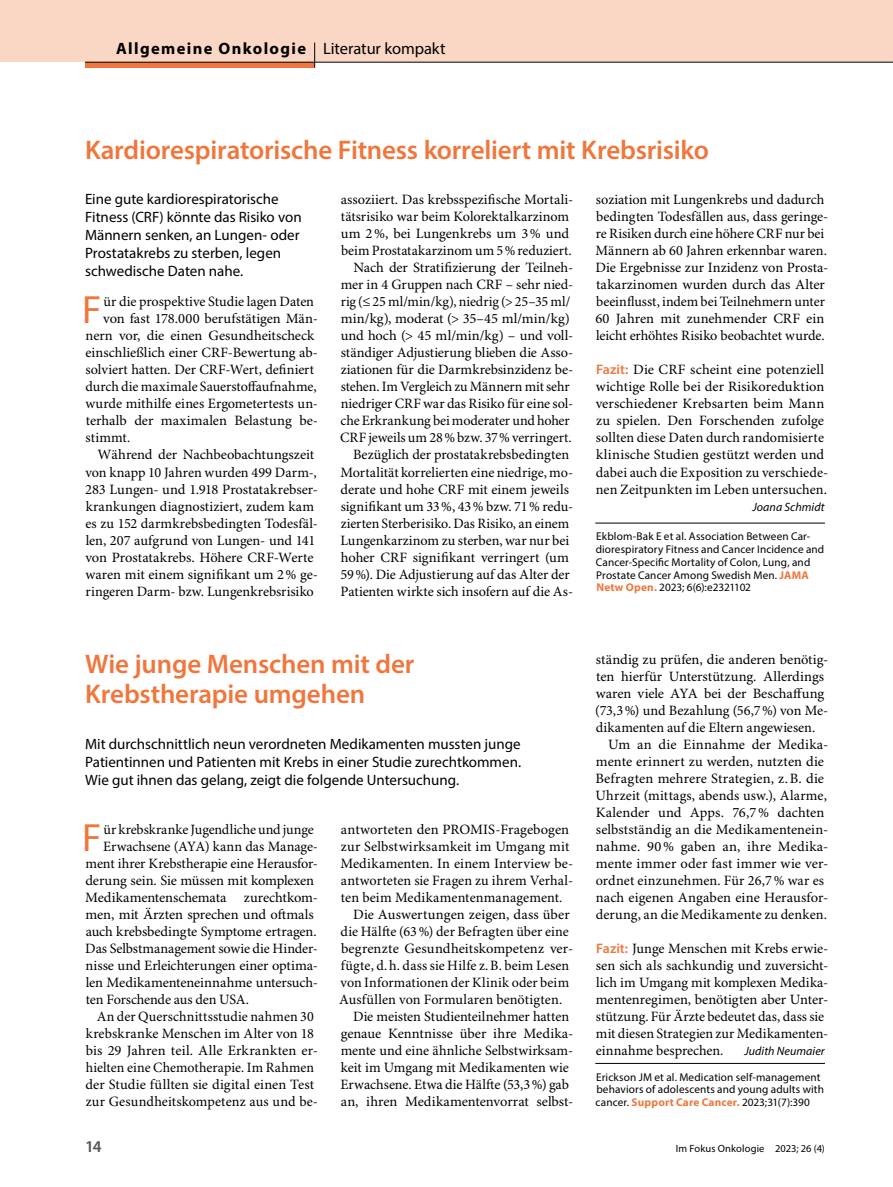
<style>
.page{position:relative;width:893px;height:1187px;background:#fff}
.page>*{position:absolute;margin:0;border:0;box-sizing:border-box;transform-origin:0 0}
.Para_Initial_2{font:39.45px "Myriad Pro";color:#ef773d}
.Title_2{font:600 27px/30px "Myriad Pro";letter-spacing:-.01em;color:#ef773d}
.t1{font:700 16.5px "Myriad Pro";letter-spacing:.08em;color:#000}
.t2{font:600 16.5px "Myriad Pro";color:#56554f}
.Trailer_2{font:15px/18px "Myriad Pro";color:#000}
.Para_Indent{font:14.25px/17px "Minion Pro";color:#000}
.Para_Initial_2-2{font:14.25px "Minion Pro";letter-spacing:-.005em;color:#000}
.Para_Dateline_Sectio{font:14.25px/17px "Minion Pro";letter-spacing:.005em;color:#000}
.Para_Dateline_Sectio-2{font:italic 12px "Myriad Pro";letter-spacing:.01em;color:#000}
.Source_x{font:11.25px/12.8px "Myriad Pro";letter-spacing:.01em;color:#000}
.t3{font:10.5px "Myriad Pro";letter-spacing:.01em;color:#000}
.s1{font-weight:400}
.s2{font-family:"Myriad Pro";font-weight:600;font-size:13.8px;color:#ef773d}
.s3{font-weight:700;color:#ef773d}
</style>
<div class="page">
<div style="left:0;top:0;width:893px;height:62px;background:#fad6c5"></div>
<hr style="left:595px;top:523px;width:230px;height:1px;background:#000">
<hr style="left:595px;top:1063px;width:230px;height:1px;background:#000">
<div style="left:85px;top:62px;width:230px;height:5px;background:#ef773d"></div>
<hr style="left:85px;top:62px;width:230px;height:1px;background:#000">
<hr style="left:315px;top:62px;width:578px;height:1px;background:#000">
<svg style="left:314px;top:43px;width:1px;height:24px"></svg>
<p class="t1" style="left:116px;top:37px;width:331px">Allgemeine Onkologie <span class="s1">Literatur kompakt</span></p>
<p class="Title_2" style="left:85px;top:134px;width:625px">Kardiorespiratorische Fitness korreliert mit Krebsrisiko</p>
<p class="Trailer_2" style="left:85px;top:190px;width:218px">Eine gute kardiorespiratorische<br>Fitness (CRF) könnte das Risiko von<br>Männern senken, an Lungen- oder<br>Prostatakrebs zu sterben, legen schwedische Daten nahe.</p>
<p class="Para_Initial_2" style="left:82px;top:286px;width:21px">F</p>
<p class="Para_Initial_2-2" style="left:103px;top:293px;width:212px">ür die prospektive Studie lagen Daten</p>
<p class="Para_Indent" style="left:341px;top:192px;width:234px">assoziiert. Das krebsspezifische Mortali&shy;tätsrisiko war beim Kolorektalkarzinom um 2%, bei Lungenkrebs um 3% und beim Prostatakarzinom um 5% reduziert.</p>
<p class="Para_Indent" style="left:340px;top:260px;width:234px;text-indent:13px">Nach der Stratifizierung der Teilneh&shy;mer in 4 Gruppen nach CRF – sehr nied&shy;rig (≤ 25 ml/min/kg), niedrig (&gt; 25–35 ml/ min/kg), moderat (&gt; 35–45 ml/min/kg) und hoch (&gt; 45 ml/min/kg) – und voll&shy;ständiger Adjustierung blieben die Asso&shy;ziationen für die Darmkrebsinzidenz be&shy;stehen. Im Vergleich zu Männern mit sehr niedriger CRF war das Risiko für eine sol&shy;che Erkrankung bei moderater und hoher CRF jeweils um 28% bzw. 37% verringert.</p>
<p class="Para_Indent" style="left:340px;top:447px;width:234px;text-indent:13px">Bezüglich der prostatakrebsbedingten Mortalität korrelierten eine niedrige, mo&shy;derate und hohe CRF mit einem jeweils signifikant um 33%, 43% bzw. 71% redu&shy;zierten Sterberisiko. Das Risiko, an einem Lungenkarzinom zu sterben, war nur bei hoher CRF signifikant verringert (um 59%). Die Adjustierung auf das Alter der Patienten wirkte sich insofern auf die As-</p>
<p class="Para_Indent" style="left:595px;top:192px;width:234px">soziation mit Lungenkrebs und dadurch bedingten Todesfällen aus, dass geringe&shy;re Risiken durch eine höhere CRF nur bei Männern ab 60 Jahren erkennbar waren.<br>Die Ergebnisse zur Inzidenz von Prosta&shy;takarzinomen wurden durch das Alter beeinflusst, indem bei Teilnehmern unter 60 Jahren mit zunehmender CRF ein leicht erhöhtes Risiko beobachtet wurde.</p>
<p class="Para_Dateline_Sectio" style="left:596px;top:362px;width:234px"><span class="s2">Fazit:</span> Die CRF scheint eine potenziell wichtige Rolle bei der Risikoreduktion verschiedener Krebsarten beim Mann zu spielen. Den Forschenden zufolge sollten diese Daten durch randomisierte klinische Studien gestützt werden und dabei auch die Exposition zu verschiede&shy;nen Zeitpunkten im Leben untersuchen.</p>
<p class="Para_Dateline_Sectio-2" style="left:752px;top:499px;width:74px">Joana Schmidt</p>
<p class="Source_x" style="left:596px;top:530px;width:230px">Ekblom-Bak E et al. Association Between Car&shy;diorespiratory Fitness and Cancer Incidence and Cancer-Specific Mortality of Colon, Lung, and Prostate Cancer Among Swedish Men. <span class="s3">JAMA Netw Open.</span> 2023; 6(6):e2321102</p>
<p class="Para_Initial_2-2" style="left:103px;top:310px;width:216px">von fast 178.000 berufstätigen Män-</p>
<p class="Para_Initial_2-2" style="left:86px;top:327px;width:230px">nern vor, die einen Gesundheitscheck</p>
<p class="Para_Initial_2-2" style="left:85px;top:344px;width:234px">einschließlich einer CRF-Bewertung ab-</p>
<p class="Para_Initial_2-2" style="left:86px;top:361px;width:230px">solviert hatten. Der CRF-Wert, definiert</p>
<p class="Para_Initial_2-2" style="left:85px;top:378px;width:233px">durch die maximale Sauerstoffaufnahme,</p>
<p class="Para_Initial_2-2" style="left:85px;top:395px;width:234px">wurde mithilfe eines Ergometertests un-</p>
<p class="Para_Initial_2-2" style="left:86px;top:412px;width:234px">terhalb der maximalen Belastung be-</p>
<p class="Para_Initial_2-2" style="left:86px;top:429px;width:46px">stimmt.</p>
<p class="Para_Indent" style="left:85px;top:447px;width:234px;text-align:center">Während der Nachbeobachtungszeit von knapp 10 Jahren wurden 499 Darm-, 283 Lungen- und 1.918 Prostatakrebser&shy;krankungen diagnostiziert, zudem kam es zu 152 darmkrebsbedingten Todesfäl&shy;len, 207 aufgrund von Lungen- und 141 von Prostatakrebs. Höhere CRF-Werte waren mit einem signifikant um 2% ge&shy;ringeren Darm- bzw. Lungenkrebsrisiko</p>
<p class="Title_2" style="left:85px;top:647px;width:331px">Wie junge Menschen mit der<br>Krebstherapie umgehen</p>
<p class="Trailer_2" style="left:85px;top:734px;width:438px;text-align:justify">Mit durchschnittlich neun verordneten Medikamenten mussten junge Patientinnen und Patienten mit Krebs in einer Studie zurechtkommen.<br>Wie gut ihnen das gelang, zeigt die folgende Untersuchung.</p>
<p class="Para_Initial_2" style="left:82px;top:813px;width:21px">F</p>
<p class="Para_Initial_2-2" style="left:103px;top:820px;width:212px">ür krebskranke Jugendliche und junge</p>
<p class="Para_Indent" style="left:340px;top:821px;width:234px">antworteten den PROMIS-Fragebogen zur Selbstwirksamkeit im Umgang mit Medikamenten. In einem Interview be&shy;antworteten sie Fragen zu ihrem Verhal&shy;ten beim Medikamentenmanagement.</p>
<p class="Para_Indent" style="left:339px;top:906px;width:236px;text-indent:14px">Die Auswertungen zeigen, dass über die Hälfte (63%) der Befragten über eine begrenzte Gesundheitskompetenz ver&shy;fügte, d.h. dass sie Hilfe z.B. beim Lesen von Informationen der Klinik oder beim Ausfüllen von Formularen benötigten.</p>
<p class="Para_Indent" style="left:341px;top:1008px;width:234px;text-indent:13px">Die meisten Studienteilnehmer hatten genaue Kenntnisse über ihre Medika&shy;mente und eine ähnliche Selbstwirksam&shy;keit im Umgang mit Medikamenten wie Erwachsene. Etwa die Hälfte (53,3%) gab an, ihren Medikamentenvorrat selbst-</p>
<p class="Para_Initial_2-2" style="left:103px;top:837px;width:216px">Erwachsene (AYA) kann das Manage-</p>
<p class="Para_Initial_2-2" style="left:86px;top:854px;width:234px">ment ihrer Krebstherapie eine Herausfor-</p>
<p class="Para_Initial_2-2" style="left:85px;top:871px;width:230px">derung sein. Sie müssen mit komplexen</p>
<p class="Para_Initial_2-2" style="left:85px;top:888px;width:234px">Medikamentenschemata zurechtkom-</p>
<p class="Para_Initial_2-2" style="left:86px;top:905px;width:230px">men, mit Ärzten sprechen und oftmals</p>
<p class="Para_Initial_2-2" style="left:86px;top:922px;width:233px">auch krebsbedingte Symptome ertragen.</p>
<p class="Para_Initial_2-2" style="left:85px;top:939px;width:234px">Das Selbstmanagement sowie die Hinder-</p>
<p class="Para_Initial_2-2" style="left:86px;top:956px;width:234px">nisse und Erleichterungen einer optima-</p>
<p class="Para_Initial_2-2" style="left:86px;top:973px;width:234px">len Medikamenteneinnahme untersuch-</p>
<p class="Para_Initial_2-2" style="left:86px;top:990px;width:165px">ten Forschende aus den USA.</p>
<p class="Para_Indent" style="left:85px;top:1008px;width:234px;text-align:center">An der Querschnittsstudie nahmen 30 krebskranke Menschen im Alter von 18 bis 29 Jahren teil. Alle Erkrankten er&shy;hielten eine Chemotherapie. Im Rahmen der Studie füllten sie digital einen Test zur Gesundheitskompetenz aus und be-</p>
<p class="Para_Indent" style="left:595px;top:651px;width:235px">ständig zu prüfen, die anderen benötig&shy;ten hierfür Unterstützung. Allerdings waren viele AYA bei der Beschaffung (73,3%) und Bezahlung (56,7%) von Me&shy;dikamenten auf die Eltern angewiesen.</p>
<p class="Para_Indent" style="left:595px;top:736px;width:234px;text-indent:13px">Um an die Einnahme der Medika&shy;mente erinnert zu werden, nutzten die Befragten mehrere Strategien, z.B. die Uhrzeit (mittags, abends usw.), Alarme, Kalender und Apps. 76,7% dachten selbstständig an die Medikamentenein&shy;nahme. 90% gaben an, ihre Medika&shy;mente immer oder fast immer wie ver&shy;ordnet einzunehmen. Für 26,7% war es nach eigenen Angaben eine Herausfor&shy;derung, an die Medikamente zu denken.</p>
<p class="Para_Dateline_Sectio" style="left:596px;top:940px;width:234px"><span class="s2">Fazit:</span> Junge Menschen mit Krebs erwie&shy;sen sich als sachkundig und zuversicht&shy;lich im Umgang mit komplexen Medika&shy;mentenregimen, benötigten aber Unter&shy;stützung. Für Ärzte bedeutet das, dass sie mit diesen Strategien zur Medikamenten&shy;einnahme besprechen.</p>
<p class="Para_Dateline_Sectio-2" style="left:744px;top:1043px;width:82px">Judith Neumaier</p>
<p class="Source_x" style="left:596px;top:1070px;width:230px">Erickson JM et al. Medication self-management behaviors of adolescents and young adults with cancer. <span class="s3">Support Care Cancer.</span> 2023;31(7):390</p>
<p class="t2" style="left:85px;top:1135px;width:18px">14</p>
<p class="t3" style="left:676px;top:1141px;width:151px">Im Fokus Onkologie 2023; 26 (4)</p>
</div>
